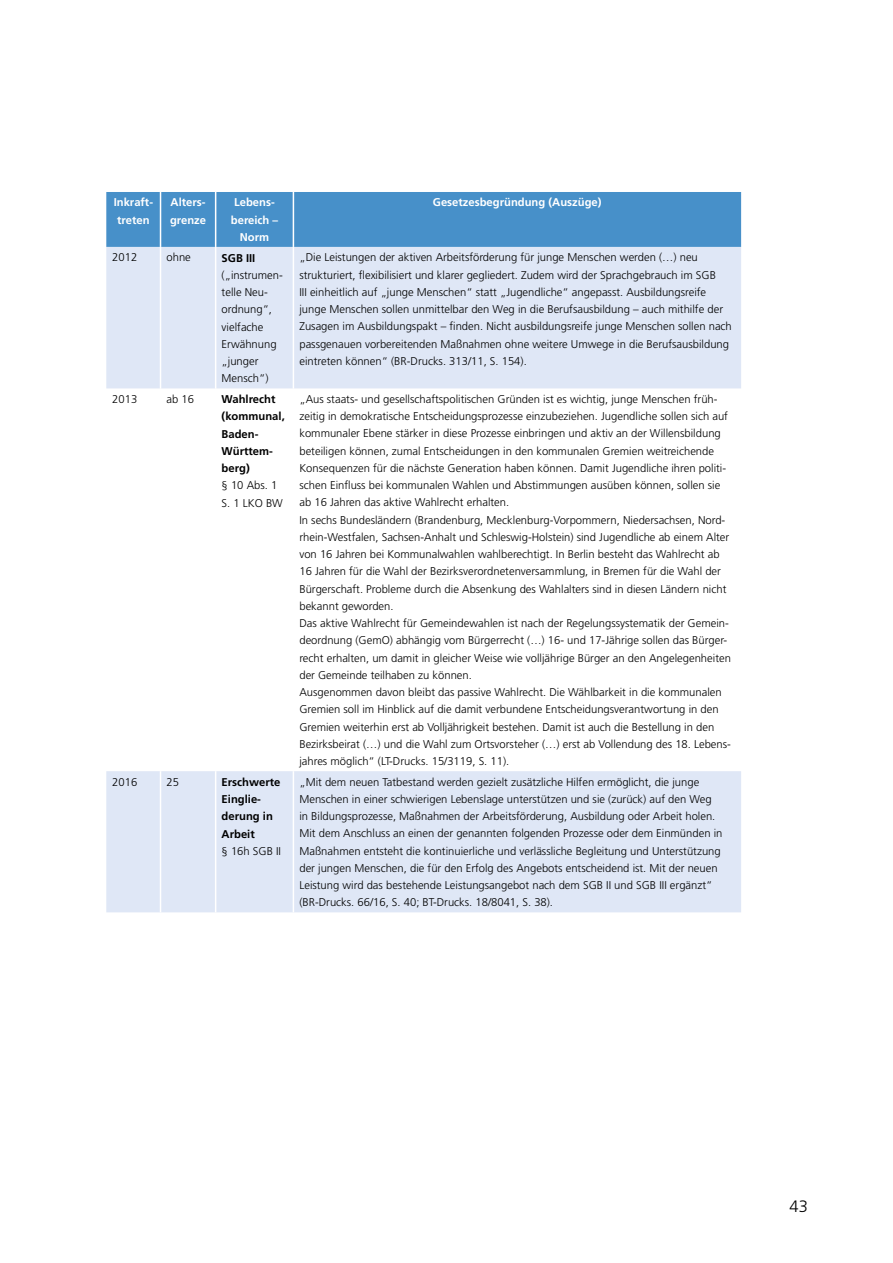
<style>
.page{position:relative;width:893px;height:1263px;background:#fff}
.page>*{position:absolute;margin:0;border:0;box-sizing:border-box;transform-origin:0 0}
.t1{font:300 16.5px "Frutiger LT Std";color:#000}
.Tabelle_Text{font:300 11.25px/17.2px "Frutiger LT Std";color:#000}
.Tabelle_Kopf_1{font:700 11.25px/17.2px "Frutiger LT Std";color:#fff;text-align:center}
.Tabelle_Text-2{font:700 11.25px/17.2px "Frutiger";color:#000}
.s1{font-family:"Frutiger";font-weight:700}
</style>
<div class="page">
<div style="left:106px;top:192px;width:635px;height:55px;background:#4790c9"></div>
<svg style="left:106px;top:247px;width:635px;height:665px"></svg>
<hr style="left:160px;top:192px;width:1px;height:55px;background:#fff">
<hr style="left:215px;top:192px;width:1px;height:55px;background:#fff">
<hr style="left:293px;top:192px;width:1px;height:55px;background:#fff">
<hr style="left:160px;top:247px;width:1px;height:141px;background:#fff">
<hr style="left:215px;top:247px;width:1px;height:141px;background:#fff">
<hr style="left:293px;top:247px;width:1px;height:141px;background:#fff">
<hr style="left:160px;top:388px;width:1px;height:383px;background:#fff">
<hr style="left:215px;top:388px;width:1px;height:383px;background:#fff">
<hr style="left:293px;top:388px;width:1px;height:383px;background:#fff">
<hr style="left:160px;top:771px;width:1px;height:141px;background:#fff">
<hr style="left:215px;top:771px;width:1px;height:141px;background:#fff">
<hr style="left:293px;top:771px;width:1px;height:141px;background:#fff">
<p class="Tabelle_Kopf_1" style="left:114px;top:194px;width:41px">Inkraft&shy;treten</p>
<p class="Tabelle_Kopf_1" style="left:170px;top:194px;width:38px;text-align:left">Alters&shy;grenze</p>
<p class="Tabelle_Kopf_1" style="left:231px;top:194px;width:49px">Lebens&shy;bereich –<br>Norm</p>
<p class="Tabelle_Kopf_1" style="left:433px;top:194px;width:170px">Gesetzesbegründung (Auszüge)</p>
<p class="Tabelle_Text" style="left:112px;top:249px;width:27px">2012</p>
<p class="Tabelle_Text" style="left:167px;top:249px;width:26px">ohne</p>
<p class="Tabelle_Text" style="left:222px;top:249px;width:63px"><span class="s1">SGB III </span>(„instrumen&shy;telle Neu&shy;ordnung“, vielfache<br>Erwähnung „junger<br>Mensch“)</p>
<p class="Tabelle_Text" style="left:299px;top:249px;width:434px">„Die Leistungen der aktiven Arbeitsförderung für junge Menschen werden (…) neu strukturiert, flexibilisiert und klarer gegliedert. Zudem wird der Sprachgebrauch im SGB<br>III einheitlich auf „junge Menschen“ statt „Jugendliche“ angepasst. Ausbildungsreife junge Menschen sollen unmittelbar den Weg in die Berufsausbildung – auch mithilfe der Zusagen im Ausbildungspakt – finden. Nicht ausbildungsreife junge Menschen sollen nach passgenauen vorbereitenden Maßnahmen ohne weitere Umwege in die Berufsausbildung eintreten können“ (BR-Drucks. 313/11, S. 154).</p>
<p class="Tabelle_Text" style="left:112px;top:391px;width:27px">2013</p>
<p class="Tabelle_Text" style="left:167px;top:391px;width:29px">ab 16</p>
<p class="Tabelle_Text-2" style="left:222px;top:391px;width:65px">Wahlrecht (kommunal,<br>Baden-<br>Württem&shy;berg)</p>
<p class="Tabelle_Text" style="left:222px;top:477px;width:63px">§ 10 Abs. 1<br>S. 1 LKO BW</p>
<p class="Tabelle_Text" style="left:299px;top:391px;width:433px">„Aus staats- und gesellschaftspolitischen Gründen ist es wichtig, junge Menschen früh&shy;zeitig in demokratische Entscheidungsprozesse einzubeziehen. Jugendliche sollen sich auf kommunaler Ebene stärker in diese Prozesse einbringen und aktiv an der Willensbildung beteiligen können, zumal Entscheidungen in den kommunalen Gremien weitreichende Konsequenzen für die nächste Generation haben können. Damit Jugendliche ihren politi&shy;schen Einfluss bei kommunalen Wahlen und Abstimmungen ausüben können, sollen sie ab 16 Jahren das aktive Wahlrecht erhalten.<br>In sechs Bundesländern (Brandenburg, Mecklenburg-Vorpommern, Niedersachsen, Nord&shy;rhein-Westfalen, Sachsen-Anhalt und Schleswig-Holstein) sind Jugendliche ab einem Alter von 16 Jahren bei Kommunalwahlen wahlberechtigt. In Berlin besteht das Wahlrecht ab 16 Jahren für die Wahl der Bezirksverordnetenversammlung, in Bremen für die Wahl der Bürgerschaft. Probleme durch die Absenkung des Wahlalters sind in diesen Ländern nicht bekannt geworden.<br>Das aktive Wahlrecht für Gemeindewahlen ist nach der Regelungssystematik der Gemein&shy;deordnung (GemO) abhängig vom Bürgerrecht (…) 16- und 17-Jährige sollen das Bürger&shy;recht erhalten, um damit in gleicher Weise wie volljährige Bürger an den Angelegenheiten der Gemeinde teilhaben zu können.<br>Ausgenommen davon bleibt das passive Wahlrecht. Die Wählbarkeit in die kommunalen Gremien soll im Hinblick auf die damit verbundene Entscheidungsverantwortung in den Gremien weiterhin erst ab Volljährigkeit bestehen. Damit ist auch die Bestellung in den Bezirksbeirat (…) und die Wahl zum Ortsvorsteher (…) erst ab Vollendung des 18. Lebens&shy;jahres möglich“ (LT-Drucks. 15/3119, S. 11).</p>
<p class="Tabelle_Text" style="left:112px;top:773px;width:27px">2016</p>
<p class="Tabelle_Text" style="left:167px;top:773px;width:14px">25</p>
<p class="Tabelle_Text-2" style="left:222px;top:773px;width:60px">Erschwerte<br>Einglie&shy;derung in<br>Arbeit</p>
<p class="Tabelle_Text" style="left:222px;top:843px;width:61px">§ 16h SGB II</p>
<p class="Tabelle_Text" style="left:299px;top:773px;width:425px">„Mit dem neuen Tatbestand werden gezielt zusätzliche Hilfen ermöglicht, die junge Menschen in einer schwierigen Lebenslage unterstützen und sie (zurück) auf den Weg in Bildungsprozesse, Maßnahmen der Arbeitsförderung, Ausbildung oder Arbeit holen.<br>Mit dem Anschluss an einen der genannten folgenden Prozesse oder dem Einmünden in Maßnahmen entsteht die kontinuierliche und verlässliche Begleitung und Unterstützung der jungen Menschen, die für den Erfolg des Angebots entscheidend ist. Mit der neuen Leistung wird das bestehende Leistungsangebot nach dem SGB II und SGB III ergänzt“ (BR-Drucks. 66/16, S. 40; BT-Drucks. 18/8041, S. 38).</p>
<h1 class="t1" style="left:790px;top:1197px;width:20px">43</h1>
</div>
